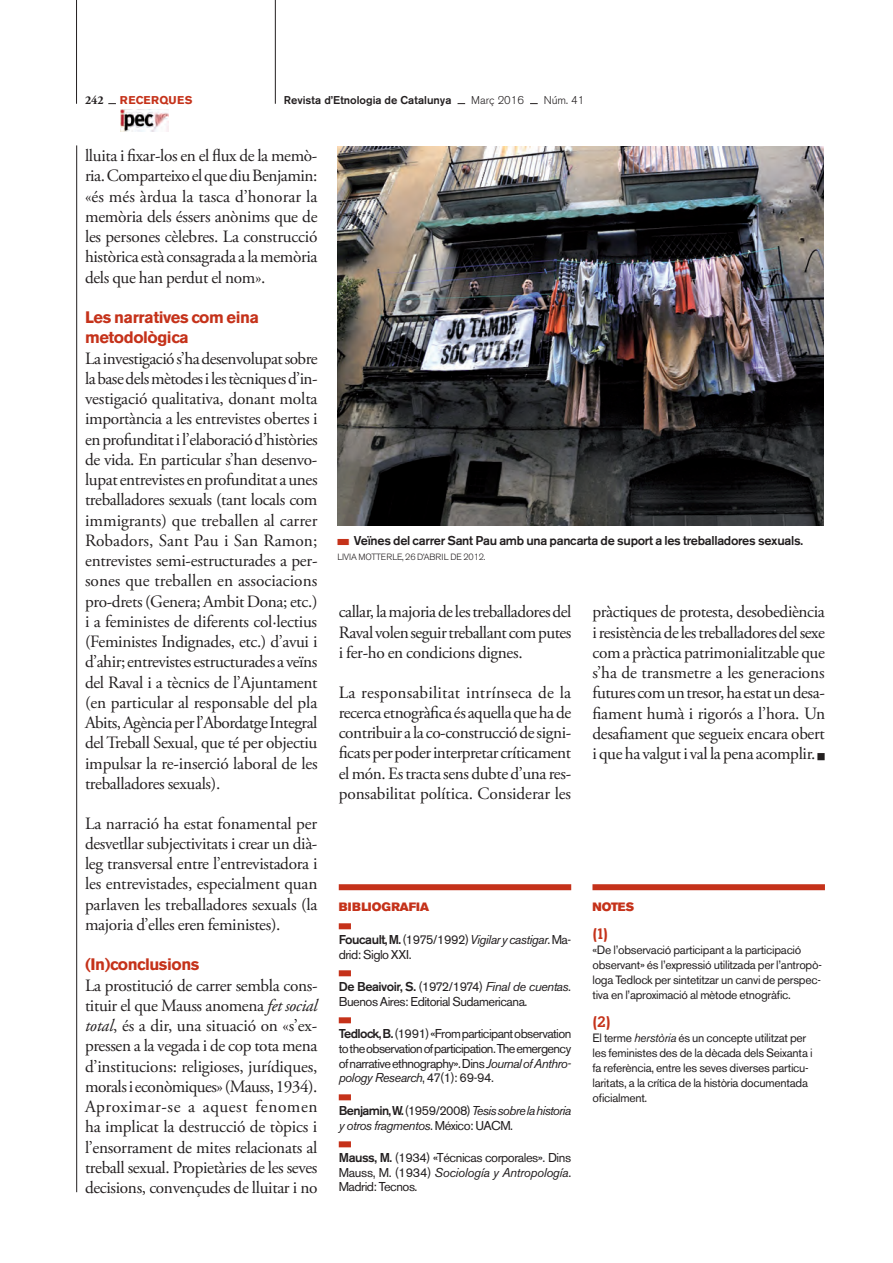
<style>
.page{position:relative;width:893px;height:1263px;background:#fff}
.page>*{position:absolute;margin:0;border:0;box-sizing:border-box;transform-origin:0 0}
.t1{font:17.25px/20.2px "Adobe Garamond Pro";letter-spacing:-.02em;color:#231f20;text-align:justify}
.t2{font:700 16.5px/20.2px "Akzidenz Grotesk BE";letter-spacing:-.025em;color:#c5321a}
.t3{font:500 15px "Boton";color:#c5321a}
.t4{font:12.75px/15px "Akzidenz Grotesk BE";letter-spacing:-.035em;color:#231f20}
.t5{font:italic 12.75px/15px "Akzidenz Grotesk BE";letter-spacing:-.05em;color:#231f20}
.t6{font:500 12.75px "Akzidenz Grotesk BE";letter-spacing:-.02em;color:#231f20}
.t7{font:12px/15px "Akzidenz Grotesk BE";letter-spacing:-.02em;color:#231f20}
.t8{font:12px "Akzidenz Grotesk BE Super";letter-spacing:-.005em;color:#c5321a}
.t9{font:700 12px "Adobe Garamond Pro";color:#231f20}
.t10{font:500 11.25px "Akzidenz Grotesk BE";color:#231f20}
.t11{font:300 11.25px "Akzidenz Grotesk BE";color:#231f20}
.t12{font:700 11.25px "Akzidenz Grotesk BE";letter-spacing:.04em;color:#c5321a}
.t13{font:300 9px "Akzidenz Grotesk BE";letter-spacing:-.02em;color:#231f20}
.s1{font-style:italic}
.s2{font-weight:500}
.s3{font-weight:500;font-style:normal}
.s4{font-style:normal}
</style>
<div class="page">
<hr style="left:275px;top:0;width:1px;height:104px;background:#231f20">
<hr style="left:76px;top:0;width:1px;height:104px;background:#231f20">
<hr style="left:76px;top:145px;width:1px;height:1047px;background:#231f20">
<img style="left:121px;top:110px;width:48px;height:22px">
<div style="left:339px;top:884px;width:232px;height:6px;background:#c5321a"></div>
<div style="left:339px;top:923px;width:12px;height:6px;background:#c5321a"></div>
<div style="left:339px;top:970px;width:12px;height:6px;background:#c5321a"></div>
<div style="left:339px;top:1017px;width:12px;height:6px;background:#c5321a"></div>
<div style="left:339px;top:1094px;width:12px;height:6px;background:#c5321a"></div>
<div style="left:339px;top:1141px;width:12px;height:6px;background:#c5321a"></div>
<div style="left:592px;top:884px;width:233px;height:6px;background:#c5321a"></div>
<img style="left:337px;top:146px;width:487px;height:380px">
<p class="t9" style="left:85px;top:93px;width:20px">242</p>
<p class="t12" style="left:120px;top:93px;width:74px">RECERQUES</p>
<p class="t10" style="left:284px;top:93px;width:169px">Revista d’Etnologia de Catalunya</p>
<p class="t11" style="left:471px;top:94px;width:54px">MARÇ 2016</p>
<p class="t11" style="left:544px;top:94px;width:42px">NÚM. 41</p>
<p class="t1" style="left:85px;top:146px;width:234px">lluita i fixar-los en el flux de la memò&shy;ria. Comparteixo el que diu Benjamin: «és més àrdua la tasca d’honorar la memòria dels éssers anònims que de les persones cèlebres. La construcció històrica està consagrada a la memòria dels que han perdut el nom».</p>
<p class="t2" style="left:85px;top:307px;width:176px">Les narratives com eina metodològica</p>
<p class="t1" style="left:85px;top:349px;width:234px">La investigació s’ha desenvolupat sobre la base dels mètodes i les tècniques d’in&shy;vestigació qualitativa, donant molta importància a les entrevistes obertes i en profunditat i l’elaboració d’històries de vida. En particular s’han desenvo&shy;lupat entrevistes en profunditat a unes treballadores sexuals (tant locals com immigrants) que treballen al carrer Robadors, Sant Pau i San Ramon; entrevistes semi-estructurades a per&shy;sones que treballen en associacions pro-drets (Genera; Ambit Dona; etc.) i a feministes de diferents col·lectius (Feministes Indignades, etc.) d’avui i d’ahir; entrevistes estructurades a veïns del Raval i a tècnics de l’Ajuntament (en particular al responsable del pla Abits, Agència per l’Abordatge Integral del Treball Sexual, que té per objectiu impulsar la re-inserció laboral de les treballadores sexuals).</p>
<p class="t1" style="left:85px;top:814px;width:234px">La narració ha estat fonamental per desvetllar subjectivitats i crear un dià&shy;leg transversal entre l’entrevistadora i les entrevistades, especialment quan parlaven les treballadores sexuals (la majoria d’elles eren feministes).</p>
<p class="t2" style="left:85px;top:955px;width:116px">(In)conclusions</p>
<p class="t1" style="left:85px;top:976px;width:234px">La prostitució de carrer sembla cons&shy;tituir el que Mauss anomena <span class="s1">fet social total</span>, és a dir, una situació on «s’ex&shy;pressen a la vegada i de cop tota mena d’institucions: religioses, jurídiques, morals i econòmiques» (Mauss, 1934).<br>Aproximar-se a aquest fenomen ha implicat la destrucció de tòpics i l’ensorrament de mites relacionats al treball sexual. Propietàries de les seves decisions, convençudes de lluitar i no</p>
<p class="t6" style="left:354px;top:533px;width:451px">Veïnes del carrer Sant Pau amb una pancarta de suport a les treballadores sexuals.</p>
<p class="t13" style="left:337px;top:552px;width:149px">LIVIA MOTTER LE, 26 D’ABR IL DE 2012.</p>
<p class="t1" style="left:339px;top:602px;width:234px">callar, la majoria de les treballadores del Raval volen seguir treballant com putes i fer-ho en condicions dignes.</p>
<p class="t1" style="left:339px;top:683px;width:234px">La responsabilitat intrínseca de la recerca etnogràfica és aquella que ha de contribuir a la co-construcció de signi&shy;ficats per poder interpretar críticament el món. Es tracta sens dubte d’una res&shy;ponsabilitat política. Considerar les</p>
<p class="t1" style="left:592px;top:602px;width:234px">pràctiques de protesta, desobediència i resistència de les treballadores del sexe com a pràctica patrimonialitzable que s’ha de transmetre a les generacions futures com un tresor, ha estat un desa&shy;fiament humà i rigorós a l’hora. Un desafiament que segueix encara obert i que ha valgut i val la pena acomplir. ■</p>
<p class="t8" style="left:339px;top:900px;width:92px">BIB LIOGRAFIA</p>
<p class="t4" style="left:339px;top:931px;width:234px"><span class="s2">Foucault, M.</span> (1975/1992) <span class="s1">Vigilar y castigar</span>. Ma&shy;drid: Siglo XXI.</p>
<p class="t4" style="left:339px;top:978px;width:234px"><span class="s2">De Beaivoir, S.</span> (1972/1974) <span class="s1">Final de cuentas</span>.<br>Buenos Aires: Editorial Sudamericana.</p>
<p class="t4" style="left:339px;top:1025px;width:234px;text-align:justify"><span class="s2">Tedlock, B.</span> (1991) «From participant observation to the observation of participation. The emergency of narrative ethnography». Dins <span class="s1">Journal of Anthro&shy;pology Research</span>, 47(1): 69-94.</p>
<p class="t5" style="left:339px;top:1102px;width:234px"><span class="s3">Benjamin, W.</span> <span class="s4">(1959/2008)</span> Tesis sobre la historia y otros fragmentos<span class="s4">. México: UACM.</span></p>
<p class="t4" style="left:339px;top:1149px;width:234px;text-align:justify"><span class="s2">Mauss, M.</span> (1934) «Técnicas corporales». Dins Mauss, M. (1934) <span class="s1">Sociología y Antropología</span>.<br>Madrid: Tecnos.</p>
<p class="t8" style="left:592px;top:900px;width:28px">NOTES</p>
<p class="t3" style="left:592px;top:925px;width:17px">(1)</p>
<p class="t7" style="left:592px;top:942px;width:231px">«De l’observació participant a la participació observant» és l’expressió utilitzada per l’antropò&shy;loga Tedlock per sintetitzar un canvi de perspec&shy;tiva en l’aproximació al mètode etnogràfic.</p>
<p class="t3" style="left:592px;top:1013px;width:20px">(2)</p>
<p class="t7" style="left:592px;top:1030px;width:222px">El terme <span class="s1">herstòria</span> és un concepte utilitzat per les feministes des de la dècada dels Seixanta i fa referència, entre les seves diverses particu&shy;laritats, a la crítica de la història documentada oficialment.</p>
</div>
